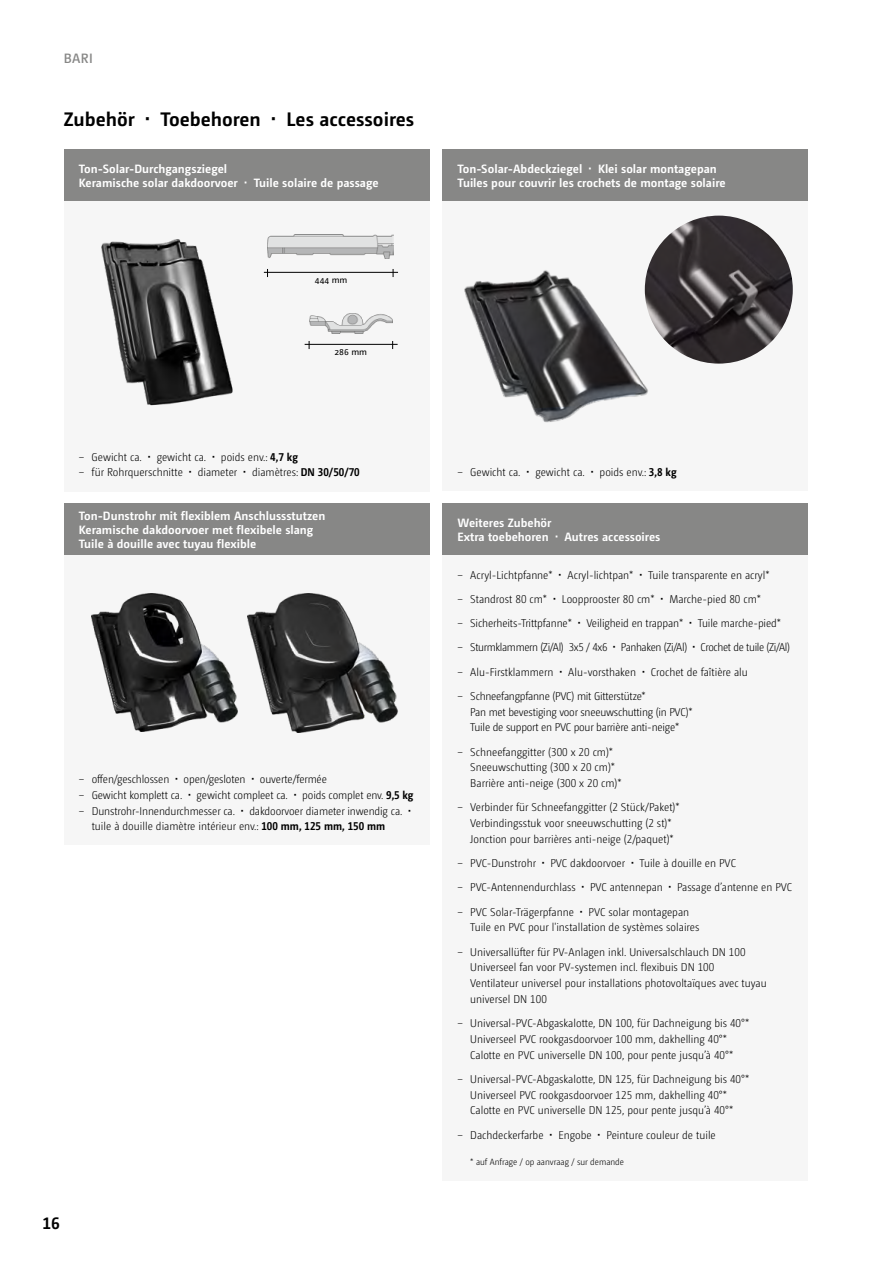
<style>
.page{position:relative;width:893px;height:1263px;background:#fff}
.page>*{position:absolute;margin:0;border:0;box-sizing:border-box;transform-origin:0 0}
.t1{font:700 19.5px "Camingo Dos Pro";color:#000}
.t2{font:700 16.5px "Camingo Dos Pro";color:#000}
.t3{font:600 13.5px "Camingo Dos Pro";color:#878786}
.t4{font:700 12px/14.4px "Camingo Dos Pro";color:#fff}
.t5{font:300 11.25px/15.8px "Camingo Dos Pro S Cd";color:#000}
.t6{font:300 11.25px/15.8px "Camingo Dos Pro S Cd";letter-spacing:-.02em;color:#000}
.t7{font:300 11.25px/24.3px "Camingo Dos Pro S Cd";letter-spacing:-.03em;color:#000}
.t8{font:300 9px "Camingo Dos Pro S Cd";color:#000}
.t9{font:9px "Camingo Dos Pro";color:#000}
.s1{font-weight:700}
</style>
<div class="page">
<div style="left:64px;top:555px;width:365px;height:290px;background:#f6f6f6"></div>
<div style="left:64px;top:504px;width:365px;height:51px;background:#878786"></div>
<div style="left:443px;top:555px;width:365px;height:625px;background:#f6f6f6"></div>
<div style="left:443px;top:504px;width:365px;height:51px;background:#878786"></div>
<div style="left:443px;top:201px;width:365px;height:290px;background:#f6f6f6"></div>
<div style="left:443px;top:150px;width:365px;height:51px;background:#878786"></div>
<div style="left:64px;top:201px;width:366px;height:290px;background:#f6f6f6"></div>
<div style="left:64px;top:150px;width:366px;height:51px;background:#878786"></div>
<img style="left:248px;top:593px;width:150px;height:140px">
<img style="left:91px;top:593px;width:147px;height:138px">
<img style="left:464px;top:246px;width:195px;height:177px">
<img style="left:645px;top:216px;width:148px;height:148px;border-radius:74px">
<img style="left:101px;top:239px;width:132px;height:167px">
<img style="left:267px;top:234px;width:126px;height:24px">
<img style="left:309px;top:313px;width:83px;height:21px">
<hr style="left:264px;top:272px;width:134px;height:1px;background:#000">
<hr style="left:305px;top:344px;width:93px;height:1px;background:#000">
<p class="t3" style="left:64px;top:51px;width:30px">BARI</p>
<h1 class="t1" style="left:64px;top:107px;width:72px">Zubehör</h1>
<h1 class="t1" style="left:160px;top:107px;width:102px">Toebehoren</h1>
<h1 class="t1" style="left:286px;top:107px;width:129px">Les accessoires</h1>
<p class="t4" style="left:79px;top:161px;width:161px">Ton-Solar-Durchgangsziegel<br>Keramische solar dakdoorvoer</p>
<p class="t4" style="left:254px;top:176px;width:127px">Tuile solaire de passage</p>
<p class="t9" style="left:315px;top:274px;width:34px">444 mm</p>
<p class="t9" style="left:335px;top:346px;width:34px">286 mm</p>
<p class="t5" style="left:79px;top:449px;width:65px">− Gewicht ca.</p>
<p class="t5" style="left:157px;top:449px;width:51px">gewicht ca.</p>
<p class="t5" style="left:221px;top:449px;width:79px">poids env.: <span class="s1">4,7 kg</span></p>
<p class="t5" style="left:79px;top:464px;width:106px">− für Rohrquerschnitte</p>
<p class="t5" style="left:198px;top:464px;width:41px">diameter</p>
<p class="t5" style="left:252px;top:464px;width:109px">diamètres: <span class="s1">DN 30/50/70</span></p>
<p class="t4" style="left:79px;top:508px;width:248px">Ton-Dunstrohr mit flexiblem Anschlussstutzen<br>Keramische dakdoorvoer met flexibele slang<br>Tuile à douille avec tuyau flexible</p>
<p class="t5" style="left:79px;top:771px;width:92px">− offen/geschlossen</p>
<p class="t5" style="left:184px;top:771px;width:63px">open/gesloten</p>
<p class="t5" style="left:260px;top:771px;width:69px">ouverte/fermée</p>
<p class="t5" style="left:79px;top:787px;width:105px">− Gewicht komplett ca.</p>
<p class="t5" style="left:197px;top:787px;width:93px">gewicht compleet ca.</p>
<p class="t5" style="left:302px;top:787px;width:113px">poids complet env. <span class="s1">9,5 kg</span></p>
<p class="t5" style="left:79px;top:803px;width:158px">− Dunstrohr-Innendurchmesser ca.</p>
<p class="t5" style="left:92px;top:803px;width:312px;text-indent:158px">dakdoorvoer diameter inwendig ca. tuile à douille diamètre intérieur env.: <span class="s1">100 mm, 125 mm, 150 mm</span></p>
<h2 class="t2" style="left:43px;top:1213px;width:19px">16</h2>
<p class="t4" style="left:457px;top:161px;width:126px">Ton-Solar-Abdeckziegel</p>
<p class="t4" style="left:457px;top:161px;width:270px;text-indent:141px">Klei solar montagepan<br>Tuiles pour couvrir les crochets de montage solaire</p>
<p class="t5" style="left:457px;top:464px;width:65px">− Gewicht ca.</p>
<p class="t5" style="left:535px;top:464px;width:51px">gewicht ca.</p>
<p class="t5" style="left:600px;top:464px;width:79px">poids env.: <span class="s1">3,8 kg</span></p>
<p class="t4" style="left:457px;top:515px;width:95px">Weiteres Zubehör<br>Extra toebehoren</p>
<p class="t4" style="left:564px;top:530px;width:97px">Autres accessoires</p>
<p class="t5" style="left:457px;top:567px;width:97px">− Acryl-Lichtpfanne*</p>
<p class="t5" style="left:567px;top:567px;width:67px">Acryl-lichtpan*</p>
<p class="t5" style="left:648px;top:567px;width:123px">Tuile transparente en acryl*</p>
<p class="t5" style="left:457px;top:591px;width:91px">− Standrost 80 cm*</p>
<p class="t5" style="left:562px;top:591px;width:94px">Loopprooster 80 cm*</p>
<p class="t5" style="left:669px;top:591px;width:93px">Marche-pied 80 cm*</p>
<p class="t5" style="left:457px;top:615px;width:116px">− Sicherheits-Trittpfanne*</p>
<p class="t5" style="left:586px;top:615px;width:98px">Veiligheid en trappan*</p>
<p class="t7" style="left:457px;top:611px;width:334px;text-indent:240px">Tuile marche-pied*<br>− Sturmklammern (Zi/Al) 3x5 / 4x6 Panhaken (Zi/Al) Crochet de tuile (Zi/Al) − Alu-Firstklammern</p>
<p class="t5" style="left:568px;top:664px;width:69px">Alu-vorsthaken</p>
<p class="t5" style="left:651px;top:664px;width:98px">Crochet de faîtière alu</p>
<p class="t6" style="left:470px;top:688px;width:224px;text-indent:-13px">− Schneefangpfanne (PVC) mit Gitterstütze*<br>Pan met bevestiging voor sneeuwschutting (in PVC)*<br>Tuile de support en PVC pour barrière anti-neige*</p>
<p class="t5" style="left:470px;top:744px;width:153px;text-indent:-13px">− Schneefanggitter (300 x 20 cm)*<br>Sneeuwschutting (300 x 20 cm)*<br>Barrière anti-neige (300 x 20 cm)*</p>
<p class="t5" style="left:470px;top:799px;width:211px;text-indent:-13px">− Verbinder für Schneefanggitter (2 Stück/Paket)*<br>Verbindingsstuk voor sneeuwschutting (2 st)*<br>Jonction pour barrières anti-neige (2/paquet)*</p>
<p class="t5" style="left:457px;top:855px;width:80px">− PVC-Dunstrohr</p>
<p class="t5" style="left:550px;top:855px;width:76px">PVC dakdoorvoer</p>
<p class="t5" style="left:640px;top:855px;width:98px">Tuile à douille en PVC</p>
<p class="t5" style="left:457px;top:879px;width:120px">− PVC-Antennendurchlass</p>
<p class="t5" style="left:590px;top:879px;width:74px">PVC antennepan</p>
<p class="t5" style="left:677px;top:879px;width:116px">Passage d’antenne en PVC</p>
<p class="t5" style="left:457px;top:904px;width:118px">− PVC Solar-Trägerpfanne</p>
<p class="t5" style="left:470px;top:904px;width:231px;text-indent:118px">PVC solar montagepan<br>Tuile en PVC pour l'installation de systèmes solaires</p>
<p class="t5" style="left:470px;top:944px;width:298px;text-indent:-13px">− Universallüfter für PV-Anlagen inkl. Universalschlauch DN 100<br>Universeel fan voor PV-systemen incl. flexibuis DN 100<br>Ventilateur universel pour installations photovoltaïques avec tuyau universel DN 100</p>
<p class="t5" style="left:470px;top:1015px;width:280px;text-indent:-13px">− Universal-PVC-Abgaskalotte, DN 100, für Dachneigung bis 40°*<br>Universeel PVC rookgasdoorvoer 100 mm, dakhelling 40°*<br>Calotte en PVC universelle DN 100, pour pente jusqu’à 40°*</p>
<p class="t5" style="left:470px;top:1071px;width:280px;text-indent:-13px">− Universal-PVC-Abgaskalotte, DN 125, für Dachneigung bis 40°*<br>Universeel PVC rookgasdoorvoer 125 mm, dakhelling 40°*<br>Calotte en PVC universelle DN 125, pour pente jusqu’à 40°*</p>
<p class="t5" style="left:457px;top:1127px;width:88px">− Dachdeckerfarbe</p>
<p class="t5" style="left:558px;top:1127px;width:35px">Engobe</p>
<p class="t5" style="left:606px;top:1127px;width:111px">Peinture couleur de tuile</p>
<p class="t8" style="left:470px;top:1157px;width:155px">* auf Anfrage / op aanvraag / sur demande</p>
</div>
